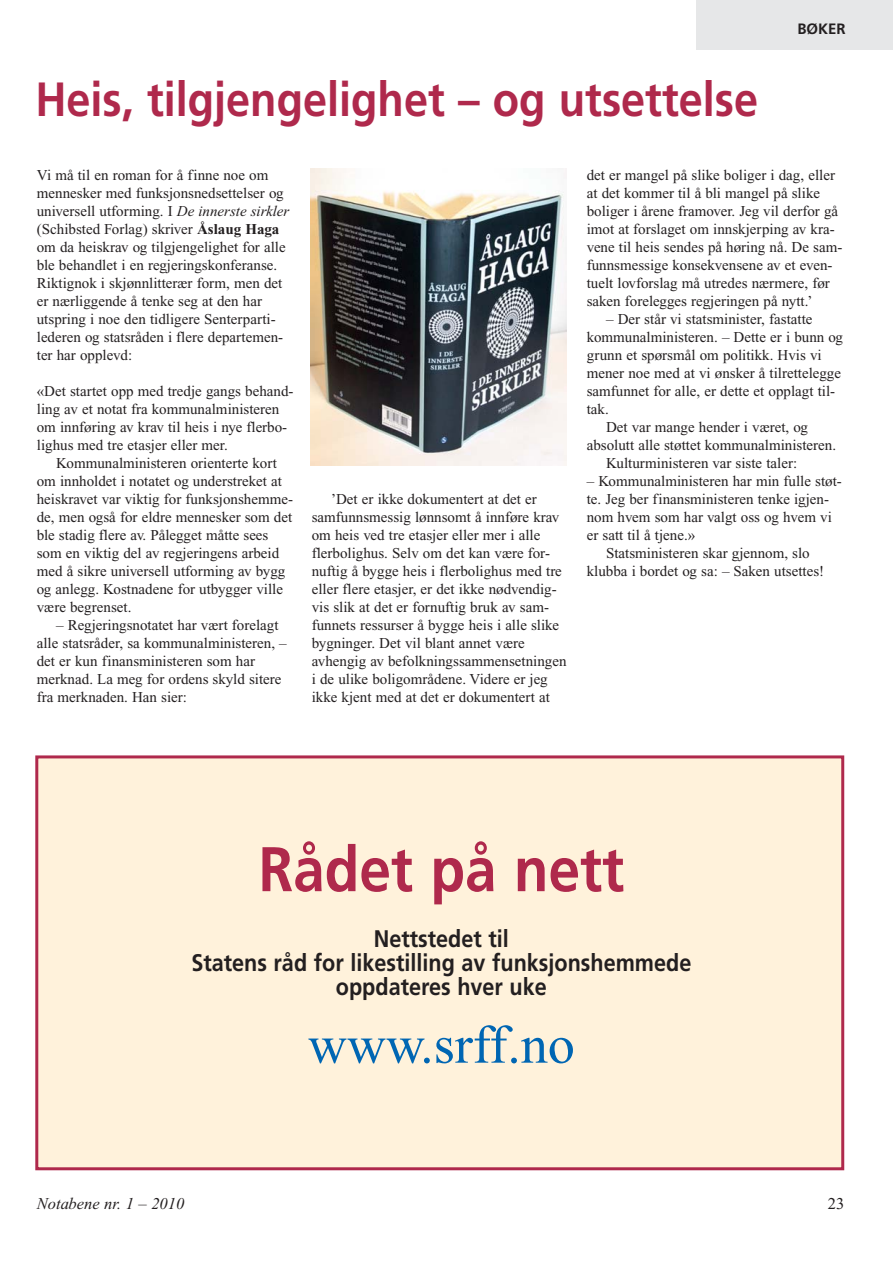
<style>
.page{position:relative;width:893px;height:1263px;background:#fff}
.page>*{position:absolute;margin:0;border:0;box-sizing:border-box;transform-origin:0 0}
.t1{font:700 63px "Frutiger";color:#af294c;scale:.9 1}
.t2{font:54px "Times New Roman";color:#0066b3}
.t3{font:700 48px "Frutiger";color:#af294c;scale:.9 1}
.t4{font:700 24px/24px "Frutiger";color:#231f20;text-align:center;scale:.9 1}
.t5{font:italic 16.5px "Times New Roman";color:#231f20}
.t6{font:16.5px "Times New Roman";color:#231f20}
.t7{font:15px/18px "Times New Roman";color:#231f20}
.t8{font:700 15px "Frutiger";color:#231f20}
.s1{font-style:italic}
.s2{font-weight:700}
</style>
<div class="page">
<div style="left:696px;top:0;width:196px;height:49px;background:#e6e7e8"></div>
<div style="left:37px;top:757px;width:805px;height:412px;background:#fff2db"></div>
<div style="left:35px;top:755px;width:809px;height:415px;border:3px solid #af294c"></div>
<img style="left:310px;top:168px;width:256px;height:297px">
<h3 class="t3" style="left:35px;top:80px;width:804px">Heis, tilgjengelighet – og utsettelse</h3>
<p class="t8" style="left:797px;top:23px;width:50px">BØKER</p>
<p class="t7" style="left:37px;top:167px;width:254px">Vi må til en roman for å finne noe om mennesker med funksjonsnedsettelser og universell utforming. I <span class="s1">De innerste sirkler </span>(Schibsted Forlag) skriver <span class="s2">Åslaug Haga </span>om da heiskrav og tilgjengelighet for alle ble behandlet i en regjeringskonferanse.<br>Riktignok i skjønnlitterær form, men det er nærliggende å tenke seg at den har utspring i noe den tidligere Senterparti&shy;lederen og statsråden i flere departemen&shy;ter har opplevd:</p>
<p class="t7" style="left:37px;top:383px;width:258px">«Det startet opp med tredje gangs behand&shy;ling av et notat fra kommunalministeren om innføring av krav til heis i nye flerbo&shy;lighus med tre etasjer eller mer.</p>
<p class="t7" style="left:37px;top:455px;width:258px;text-indent:19px">Kommunalministeren orienterte kort om innholdet i notatet og understreket at heiskravet var viktig for funksjonshemme&shy;de, men også for eldre mennesker som det ble stadig flere av. Pålegget måtte sees som en viktig del av regjeringens arbeid med å sikre universell utforming av bygg og anlegg. Kostnadene for utbygger ville være begrenset.</p>
<p class="t7" style="left:37px;top:617px;width:251px;text-indent:19px">– Regjeringsnotatet har vært forelagt alle statsråder, sa kommunalministeren, – det er kun finansministeren som har merknad. La meg for ordens skyld sitere fra merknaden. Han sier:</p>
<p class="t7" style="left:312px;top:491px;width:256px;text-indent:19px">’Det er ikke dokumentert at det er samfunnsmessig lønnsomt å innføre krav om heis ved tre etasjer eller mer i alle flerbolighus. Selv om det kan være for&shy;nuftig å bygge heis i flerbolighus med tre eller flere etasjer, er det ikke nødvendig&shy;vis slik at det er fornuftig bruk av sam&shy;funnets ressurser å bygge heis i alle slike bygninger. Det vil blant annet være avhengig av befolkningssammensetningen i de ulike boligområdene. Videre er jeg ikke kjent med at det er dokumentert at</p>
<p class="t7" style="left:586px;top:167px;width:257px">det er mangel på slike boliger i dag, eller at det kommer til å bli mangel på slike boliger i årene framover. Jeg vil derfor gå imot at forslaget om innskjerping av kra&shy;vene til heis sendes på høring nå. De sam&shy;funnsmessige konsekvensene av et even&shy;tuelt lovforslag må utredes nærmere, før saken forelegges regjeringen på nytt.’</p>
<p class="t7" style="left:606px;top:311px;width:208px">– Der står vi statsminister, fastatte</p>
<p class="t7" style="left:586px;top:329px;width:258px">kommunalministeren. – Dette er i bunn og</p>
<p class="t7" style="left:586px;top:347px;width:236px">grunn et spørsmål om politikk. Hvis vi</p>
<p class="t7" style="left:586px;top:365px;width:256px">mener noe med at vi ønsker å tilrettelegge</p>
<p class="t7" style="left:586px;top:383px;width:250px">samfunnet for alle, er dette et opplagt til-</p>
<p class="t7" style="left:586px;top:401px;width:24px">tak.</p>
<p class="t7" style="left:606px;top:419px;width:203px">Det var mange hender i været, og</p>
<p class="t7" style="left:586px;top:437px;width:251px">absolutt alle støttet kommunalministeren.</p>
<p class="t7" style="left:606px;top:455px;width:193px">Kulturministeren var siste taler:</p>
<p class="t7" style="left:586px;top:473px;width:257px">– Kommunalministeren har min fulle støt-</p>
<p class="t7" style="left:586px;top:491px;width:244px">te. Jeg ber finansministeren tenke igjen-</p>
<p class="t7" style="left:586px;top:509px;width:247px">nom hvem som har valgt oss og hvem vi</p>
<p class="t7" style="left:586px;top:527px;width:110px">er satt til å tjene.»</p>
<p class="t7" style="left:606px;top:545px;width:205px">Statsministeren skar gjennom, slo</p>
<p class="t7" style="left:586px;top:563px;width:239px">klubba i bordet og sa: – Saken utsettes!</p>
<h1 class="t1" style="left:258px;top:844px;width:408px">Rådet på nett</h1>
<h3 class="t4" style="left:191px;top:928px;width:557px">Nettstedet til<br>Statens råd for likestilling av funksjonshemmede oppdateres hver uke</h3>
<h2 class="t2" style="left:308px;top:1025px;width:268px">www.srff.no</h2>
<p class="t5" style="left:37px;top:1197px;width:149px">Notabene nr. 1 – 2010</p>
<p class="t6" style="left:827px;top:1197px;width:18px">23</p>
</div>
